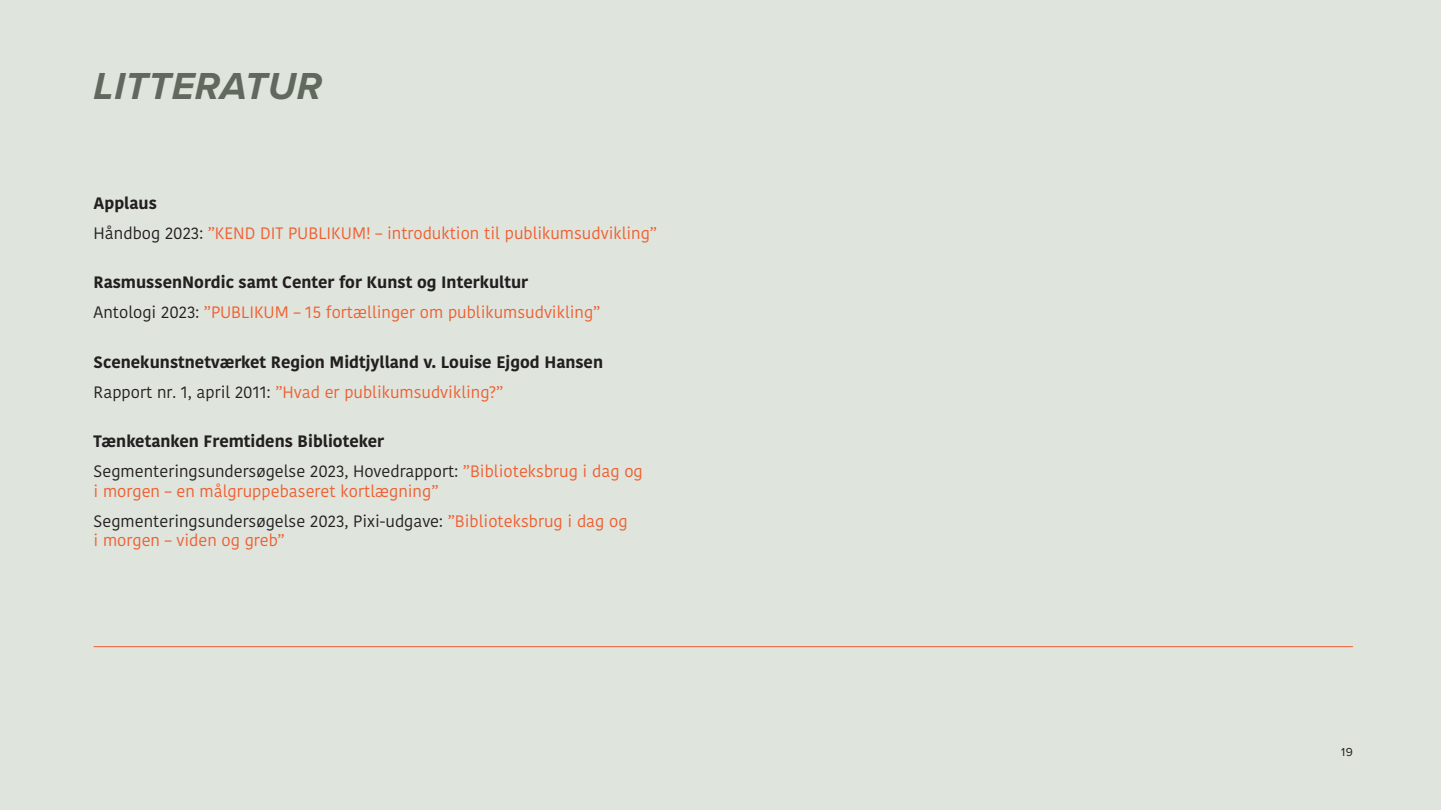
<style>
.page{position:relative;width:1441px;height:810px;background:#fff}
.page>*{position:absolute;margin:0;border:0;box-sizing:border-box;transform-origin:0 0}
.t1{font:italic 700 39px "Proxima Nova";letter-spacing:.01em;color:#61695f}
.t2{font:16.5px/19.5px "Kohinoor Bangla";color:#f05e30}
.t3{font:700 16.5px/30px "Kohinoor Bangla";color:#231f20}
.t4{font:16.5px/19.5px "Kohinoor Bangla";color:#231f20}
.t5{font:12px "Proxima Nova";color:#231f20}
.s1{color:#231f20}
.s2{font-weight:400}
.s3{font-weight:400;color:#f05e30}
.s4{color:#f05e30}
</style>
<div class="page">
<div style="left:0;top:0;width:1440px;height:810px;background:#dfe5dd"></div>
<hr style="left:94px;top:646px;width:1258px;height:1px;background:#f05e30">
<p class="t1" style="left:94px;top:57px;width:230px">LITTERATUR</p>
<p class="t3" style="left:94px;top:187px;width:65px">Applaus</p>
<p class="t2" style="left:94px;top:223px;width:565px"><span class="s1">Håndbog 2023:</span> ”KEND DIT PUBLIKUM! – introduktion til publikumsudvikling”</p>
<p class="t3" style="left:94px;top:267px;width:508px">RasmussenNordic samt Center for Kunst og Interkultur<br><span class="s2">Antologi 2023:</span> <span class="s3">”PUBLIKUM – 15 fortællinger om publikumsudvikling”</span></p>
<p class="t3" style="left:94px;top:346px;width:511px">Scenekunstnetværket Region Midtjylland v. Louise Ejgod Hansen</p>
<p class="t2" style="left:94px;top:382px;width:411px"><span class="s1">Rapport nr. 1, april 2011:</span> ”Hvad er publikumsudvikling?”</p>
<p class="t3" style="left:94px;top:426px;width:292px">Tænketanken Fremtidens Biblioteker</p>
<p class="t2" style="left:94px;top:461px;width:550px"><span class="s1">Segmenteringsundersøgelse 2023, Hovedrapport:</span> ”Biblioteksbrug i dag og i morgen – en målgruppebaseret kortlægning”</p>
<p class="t4" style="left:94px;top:511px;width:535px">Segmenteringsundersøgelse 2023, Pixi-udgave: <span class="s4">”Biblioteksbrug i dag og i morgen – viden og greb”</span></p>
<p class="t5" style="left:1340px;top:743px;width:13px">19</p>
</div>
